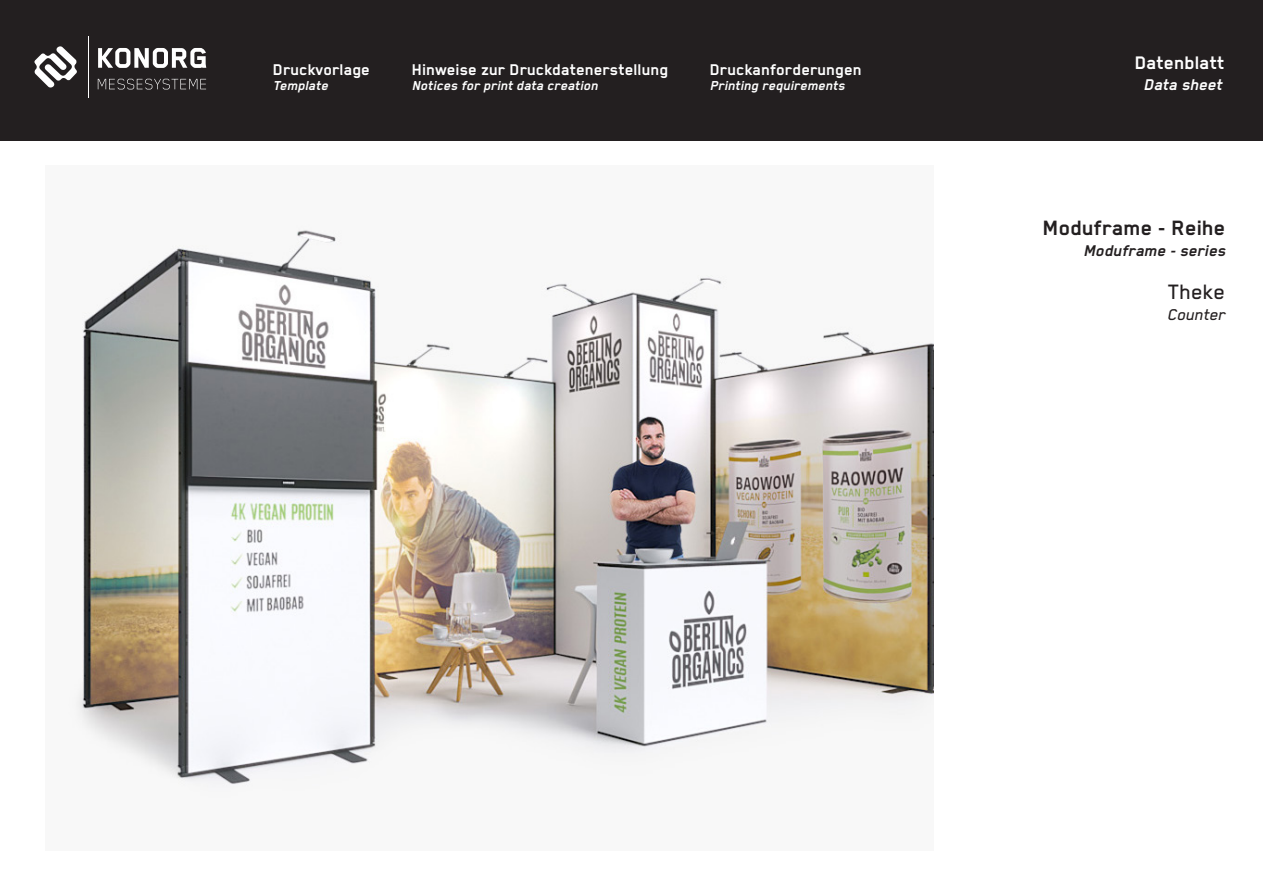
<style>
.page{position:relative;width:1263px;height:893px;background:#fff}
.page>*{position:absolute;margin:0;border:0;box-sizing:border-box;transform-origin:0 0}
.t1{font:700 24px "Blender Pro";color:#231f20}
.t2{font:500 24px "Blender Pro";color:#231f20}
.t3{font:700 21px "Blender Pro";color:#fff}
.t4{font:700 18px "Blender Pro";color:#fff}
.t5{font:italic 700 18px "Blender Pro";color:#231f20}
.t6{font:italic 700 18px "Blender Pro";color:#fff}
.t7{font:italic 500 18px "Blender Pro";color:#231f20}
.t8{font:italic 700 15px "Blender Pro";color:#fff}
</style>
<div class="page">
<div style="left:0;top:0;width:1263px;height:140px;background:#231f20"></div>
<svg style="left:34px;top:46px;width:43px;height:42px"></svg>
<svg style="left:98px;top:48px;width:108px;height:20px"></svg>
<svg style="left:98px;top:79px;width:108px;height:10px"></svg>
<hr style="left:88px;top:36px;width:1px;height:62px;background:#fff">
<img style="left:76px;top:230px;width:857px;height:557px">
<p class="t4" style="left:273px;top:59px;width:99px">Druckvorlage</p>
<p class="t8" style="left:273px;top:77px;width:57px">Template</p>
<p class="t4" style="left:412px;top:59px;width:258px">Hinweise zur Druckdatenerstellung</p>
<p class="t8" style="left:412px;top:77px;width:188px">Notices for print data creation</p>
<p class="t4" style="left:710px;top:59px;width:153px">Druckanforderungen</p>
<p class="t8" style="left:710px;top:77px;width:136px">Printing requirements</p>
<p class="t3" style="left:1135px;top:51px;width:91px">Datenblatt</p>
<p class="t6" style="left:1144px;top:74px;width:80px">Data sheet</p>
<p class="t1" style="left:1043px;top:214px;width:184px">Moduframe - Reihe</p>
<p class="t5" style="left:1084px;top:240px;width:144px">Moduframe - series</p>
<p class="t2" style="left:1168px;top:279px;width:59px">Theke</p>
<p class="t7" style="left:1167px;top:305px;width:60px">Counter</p>
</div>
